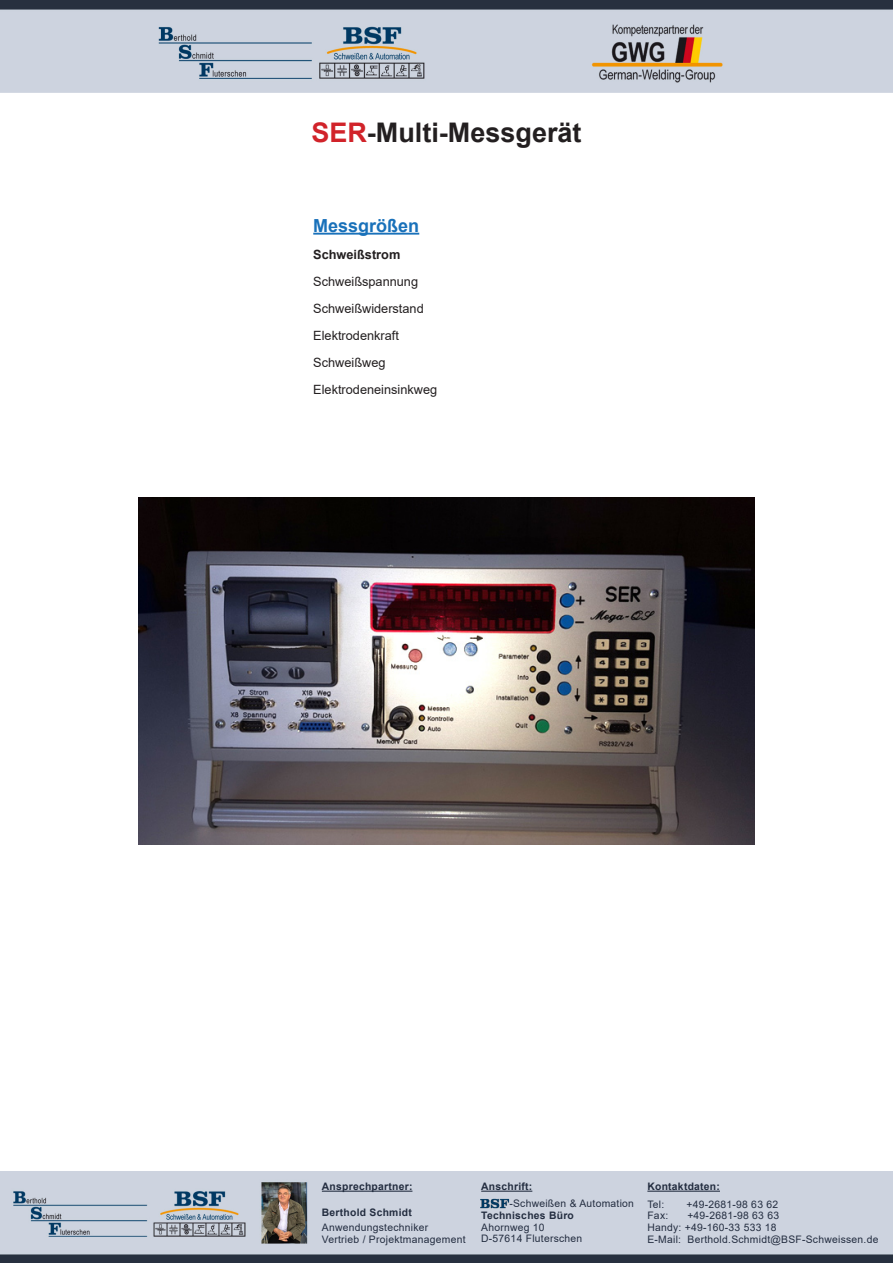
<style>
.page{position:relative;width:893px;height:1263px;background:#fff}
.page>*{position:absolute;margin:0;border:0;box-sizing:border-box;transform-origin:0 0}
.t1{font:700 27px "Arial";color:#231f20}
.t2{font:700 18px "Arial";color:#1971ba}
.t3{font:12.75px "Arial";color:#231f20}
.t4{font:700 12.75px "Arial";color:#231f20}
.t5{font:10.35px "Arial";letter-spacing:.025em;color:#232d40}
.t6{font:700 10.35px "Arial";letter-spacing:.025em;color:#232d40}
.s1{color:#d1232a}
</style>
<div class="page">
<img style="left:0;top:0;width:893px;height:93px">
<img style="left:0;top:1171px;width:893px;height:92px">
<hr style="left:322px;top:1190px;width:90px;height:2px;background:#232d40">
<hr style="left:481px;top:1190px;width:51px;height:2px;background:#232d40">
<img style="left:479px;top:1198px;width:31px;height:10px">
<hr style="left:647px;top:1190px;width:73px;height:2px;background:#232d40">
<hr style="left:313px;top:233px;width:106px;height:2px;background:#1971ba">
<img style="left:138px;top:497px;width:617px;height:348px">
<p class="t1" style="left:311px;top:113px;width:272px"><span class="s1">SER</span>-Multi-Messgerät</p>
<p class="t2" style="left:313px;top:213px;width:108px">Messgrößen</p>
<p class="t4" style="left:313px;top:245px;width:89px">Schweißstrom</p>
<p class="t3" style="left:313px;top:272px;width:106px">Schweißspannung</p>
<p class="t3" style="left:313px;top:299px;width:112px">Schweißwiderstand</p>
<p class="t3" style="left:313px;top:326px;width:87px">Elektrodenkraft</p>
<p class="t3" style="left:313px;top:353px;width:74px">Schweißweg</p>
<p class="t3" style="left:313px;top:380px;width:126px">Elektrodeneinsinkweg</p>
<p class="t6" style="left:322px;top:1179px;width:92px">Ansprechpartner:</p>
<p class="t6" style="left:322px;top:1204px;width:92px">Berthold Schmidt</p>
<p class="t5" style="left:322px;top:1220px;width:108px">Anwendungstechniker</p>
<p class="t5" style="left:322px;top:1232px;width:145px">Vertrieb / Projektmanagement</p>
<p class="t6" style="left:481px;top:1179px;width:53px">Anschrift:</p>
<p class="t5" style="left:509px;top:1196px;width:126px">-Schweißen &amp; Automation</p>
<p class="t6" style="left:481px;top:1208px;width:94px">Technisches Büro</p>
<p class="t5" style="left:481px;top:1220px;width:65px">Ahornweg 10</p>
<p class="t5" style="left:481px;top:1231px;width:103px">D-57614 Fluterschen</p>
<p class="t6" style="left:647px;top:1179px;width:74px">Kontaktdaten:</p>
<p class="t5" style="left:647px;top:1197px;width:18px">Tel:</p>
<p class="t5" style="left:686px;top:1197px;width:93px">+49-2681-98 63 62</p>
<p class="t5" style="left:647px;top:1208px;width:22px">Fax:</p>
<p class="t5" style="left:687px;top:1208px;width:93px">+49-2681-98 63 63</p>
<p class="t5" style="left:647px;top:1220px;width:131px">Handy: +49-160-33 533 18</p>
<p class="t5" style="left:647px;top:1232px;width:232px">E-Mail: Berthold.Schmidt@BSF-Schweissen.de</p>
</div>
